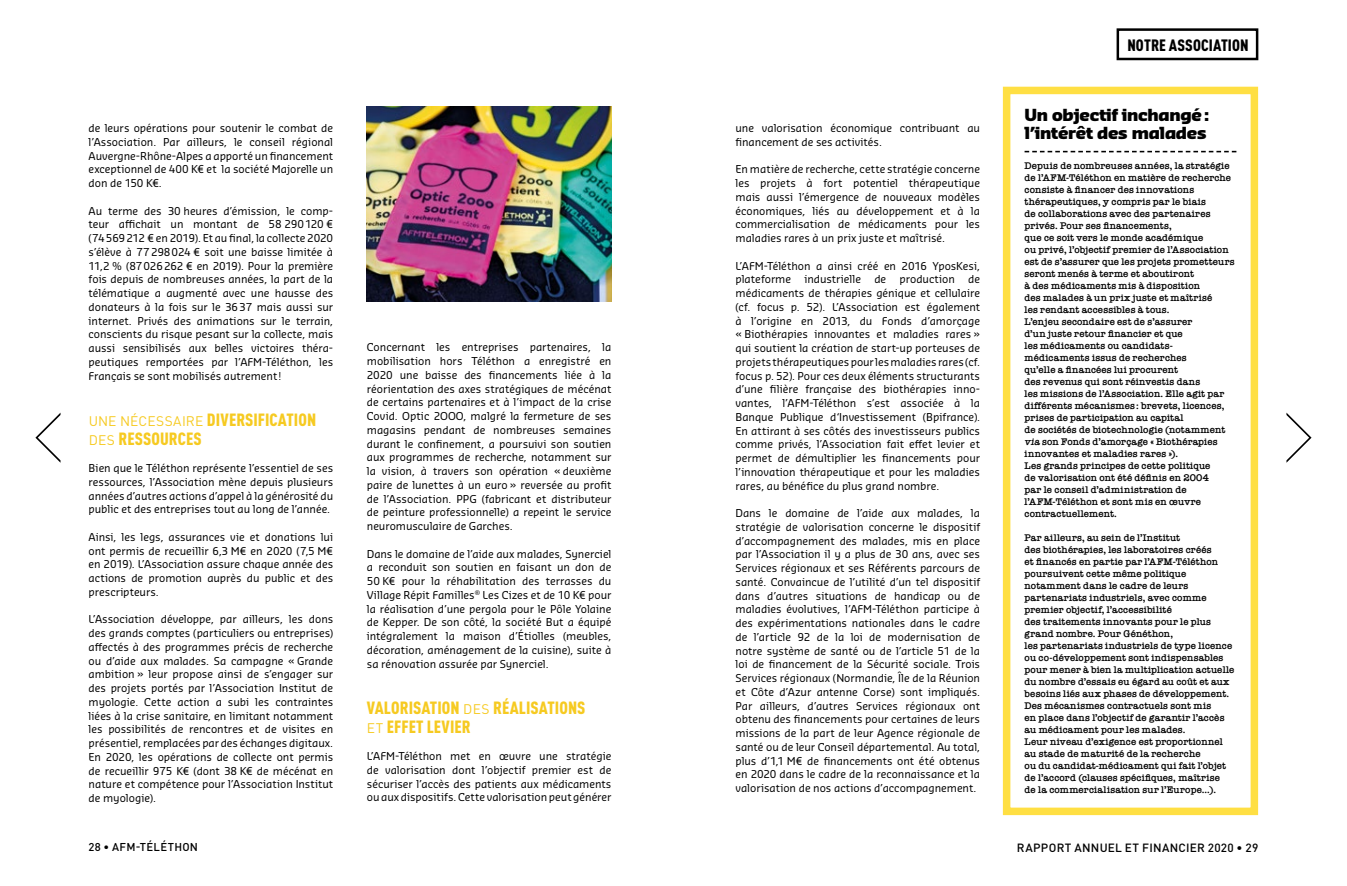
<style>
.page{position:relative;width:1347px;height:886px;background:#fff}
.page>*{position:absolute;margin:0;border:0;box-sizing:border-box;transform-origin:0 0}
.t1{font:900 condensed 17.5px/18.8px "DIN Pro";letter-spacing:.005em;color:#f6ca21}
.t2{font:900 16.25px/18.8px "Sansa Pro";letter-spacing:-.015em;color:#000}
.t3{font:900 condensed 16.25px "DIN Pro";letter-spacing:.005em;color:#000}
.t4{font:500 11.88px "DIN Pro";letter-spacing:.02em;color:#000}
.t5{font:500 11.25px "DIN Pro";letter-spacing:.03em;color:#000}
.t6{font:10.62px/13.8px "Sansa Pro";color:#000;text-align:justify}
.t7{font:600 10px/12px "American Typewriter";letter-spacing:.005em;color:#000}
.s1{font-weight:400;font-stretch:normal;font-size:13.75px}
.s2{font-style:italic}
</style>
<div class="page">
<svg style="left:1024px;top:151px;width:212px;height:1px"></svg>
<div style="left:1002px;top:87px;width:256px;height:728px;border:8px solid #ffdf43"></div>
<img style="left:367px;top:106px;width:244px;height:195px">
<svg style="left:35px;top:413px;width:25px;height:49px"></svg>
<svg style="left:1286px;top:413px;width:25px;height:50px"></svg>
<div style="left:1116px;top:28px;width:142px;height:32px;border:2px solid #000"></div>
<p class="t6" style="left:89px;top:121px;width:246px">de leurs opérations pour soutenir le combat de l’Association. Par ailleurs, le conseil régional Auvergne-Rhône-Alpes a apporté un financement exceptionnel de 400 K€ et la société Majorelle un don de 150 K€.</p>
<p class="t6" style="left:89px;top:203px;width:246px;text-align:left">Au terme des 30 heures d’émission, le comp&shy;teur affichait un montant de 58 290120 € (74569212 € en 2019). Et au final, la collecte 2020 s’élève à 77298024 € soit une baisse limitée à 11,2 % (87026262 € en 2019). Pour la première fois depuis de nombreuses années, la part de la télématique a augmenté avec une hausse des donateurs à la fois sur le 3637 mais aussi sur internet. Privés des animations sur le terrain, conscients du risque pesant sur la collecte, mais aussi sensibilisés aux belles victoires théra&shy;peutiques remportées par l’AFM-Téléthon, les Français se sont mobilisés autrement!</p>
<h1 class="t1" style="left:89px;top:409px;width:229px"><span class="s1">UNE NÉCESSAIRE</span> DIVERSIFICATION<br><span class="s1">DES</span> RESSOURCES</h1>
<p class="t6" style="left:89px;top:461px;width:246px">Bien que le Téléthon représente l’essentiel de ses ressources, l’Association mène depuis plusieurs années d’autres actions d’appel à la générosité du public et des entreprises tout au long de l’année.</p>
<p class="t6" style="left:89px;top:530px;width:246px">Ainsi, les legs, assurances vie et donations lui ont permis de recueillir 6,3 M€ en 2020 (7,5 M€ en 2019). L’Association assure chaque année des actions de promotion auprès du public et des prescripteurs.</p>
<p class="t6" style="left:89px;top:612px;width:246px">L’Association développe, par ailleurs, les dons des grands comptes (particuliers ou entreprises) affectés à des programmes précis de recherche ou d’aide aux malades. Sa campagne « Grande ambition » leur propose ainsi de s’engager sur des projets portés par l’Association Institut de myologie. Cette action a subi les contraintes liées à la crise sanitaire, en limitant notamment les possibilités de rencontres et de visites en présentiel, remplacées par des échanges digitaux.<br>En 2020, les opérations de collecte ont permis de recueillir 975 K€ (dont 38 K€ de mécénat en nature et compétence pour l’Association Institut de myologie).</p>
<p class="t6" style="left:367px;top:340px;width:246px">Concernant les entreprises partenaires, la mobilisation hors Téléthon a enregistré en 2020 une baisse des financements liée à la réorientation des axes stratégiques de mécénat de certains partenaires et à l’impact de la crise Covid. Optic 2OOO, malgré la fermeture de ses magasins pendant de nombreuses semaines durant le confinement, a poursuivi son soutien aux programmes de recherche, notamment sur la vision, à travers son opération « deuxième paire de lunettes à un euro » reversée au profit de l’Association. PPG (fabricant et distributeur de peinture professionnelle) a repeint le service neuromusculaire de Garches.</p>
<p class="t6" style="left:367px;top:546px;width:246px">Dans le domaine de l’aide aux malades, Synerciel a reconduit son soutien en faisant un don de 50 K€ pour la réhabilitation des terrasses du Village Répit Familles<sup>®</sup> Les Cizes et de 10 K€ pour la réalisation d’une pergola pour le Pôle Yolaine de Kepper. De son côté, la société But a équipé intégralement la maison d’Étiolles (meubles, décoration, aménagement de la cuisine), suite à sa rénovation assurée par Synerciel.</p>
<h1 class="t1" style="left:367px;top:697px;width:220px">VALORISATION <span class="s1">DES</span> RÉALISATIONS<br><span class="s1">ET</span> EFFET LEVIER</h1>
<p class="t6" style="left:367px;top:749px;width:246px">L’AFM-Téléthon met en œuvre une stratégie de valorisation dont l’objectif premier est de sécuriser l’accès des patients aux médicaments ou aux dispositifs. Cette valorisation peut générer</p>
<p class="t6" style="left:735px;top:121px;width:246px">une valorisation économique contribuant au financement de ses activités.</p>
<p class="t6" style="left:735px;top:162px;width:246px">En matière de recherche, cette stratégie concerne les projets à fort potentiel thérapeutique mais aussi l’émergence de nouveaux modèles économiques, liés au développement et à la commercialisation de médicaments pour les maladies rares à un prix juste et maîtrisé.</p>
<p class="t6" style="left:735px;top:258px;width:246px;text-align:left">L’AFM-Téléthon a ainsi créé en 2016 YposKesi, plateforme industrielle de production de médicaments de thérapies génique et cellulaire (cf. focus p. 52). L’Association est également à l’origine en 2013, du Fonds d’amorçage « Biothérapies innovantes et maladies rares » qui soutient la création de start-up porteuses de projets thérapeutiques pour les maladies rares (cf. focus p. 52). Pour ces deux éléments structurants d’une filière française des biothérapies inno&shy;vantes, l’AFM-Téléthon s’est associée à la Banque Publique d‘Investissement (Bpifrance).<br>En attirant à ses côtés des investisseurs publics comme privés, l’Association fait effet levier et permet de démultiplier les financements pour l’innovation thérapeutique et pour les maladies rares, au bénéfice du plus grand nombre.</p>
<p class="t6" style="left:735px;top:506px;width:246px">Dans le domaine de l’aide aux malades, la stratégie de valorisation concerne le dispositif d’accompagnement des malades, mis en place par l’Association il y a plus de 30 ans, avec ses Services régionaux et ses Référents parcours de santé. Convaincue de l’utilité d’un tel dispositif dans d’autres situations de handicap ou de maladies évolutives, l’AFM-Téléthon participe à des expérimentations nationales dans le cadre de l’article 92 de la loi de modernisation de notre système de santé ou de l’article 51 de la loi de financement de la Sécurité sociale. Trois Services régionaux (Normandie, Île de la Réunion et Côte d’Azur antenne Corse) sont impliqués.<br>Par ailleurs, d’autres Services régionaux ont obtenu des financements pour certaines de leurs missions de la part de leur Agence régionale de santé ou de leur Conseil départemental. Au total, plus d’1,1 M€ de financements ont été obtenus en 2020 dans le cadre de la reconnaissance et la valorisation de nos actions d’accompagnement.</p>
<h2 class="t3" style="left:1127px;top:32px;width:123px">NOTRE ASSOCIATION</h2>
<h2 class="t2" style="left:1024px;top:104px;width:186px">Un objectif inchangé: l’intérêt des malades</h2>
<p class="t7" style="left:1024px;top:160px;width:212px">Depuis de nombreuses années, la stratégie de l’AFM-Téléthon en matière de recherche consiste à financer des innovations thérapeutiques, y compris par le biais<br>de collaborations avec des partenaires privés. Pour ses financements,<br>que ce soit vers le monde académique<br>ou privé, l’objectif premier de l’Association est de s’assurer que les projets prometteurs seront menés à terme et aboutiront<br>à des médicaments mis à disposition<br>des malades à un prix juste et maîtrisé<br>les rendant accessibles à tous.<br>L’enjeu secondaire est de s’assurer<br>d’un juste retour financier et que<br>les médicaments ou candidats&shy;médicaments issus de recherches<br>qu’elle a financées lui procurent<br>des revenus qui sont réinvestis dans<br>les missions de l’Association. Elle agit par différents mécanismes: brevets, licences, prises de participation au capital<br>de sociétés de biotechnologie (notamment <span class="s2">via</span> son Fonds d’amorçage « Biothérapies innovantes et maladies rares »).<br>Les grands principes de cette politique<br>de valorisation ont été définis en 2004<br>par le conseil d’administration de l’AFM-Téléthon et sont mis en œuvre contractuellement.</p>
<p class="t7" style="left:1024px;top:532px;width:211px">Par ailleurs, au sein de l’Institut<br>des biothérapies, les laboratoires créés<br>et financés en partie par l’AFM-Téléthon poursuivent cette même politique notamment dans le cadre de leurs partenariats industriels, avec comme premier objectif, l’accessibilité<br>des traitements innovants pour le plus grand nombre. Pour Généthon,<br>les partenariats industriels de type licence ou co-développement sont indispensables pour mener à bien la multiplication actuelle du nombre d’essais eu égard au coût et aux besoins liés aux phases de développement.<br>Des mécanismes contractuels sont mis<br>en place dans l’objectif de garantir l’accès au médicament pour les malades.<br>Leur niveau d’exigence est proportionnel au stade de maturité de la recherche<br>ou du candidat-médicament qui fait l’objet de l’accord (clauses spécifiques, maîtrise<br>de la commercialisation sur l’Europe…).</p>
<p class="t5" style="left:89px;top:838px;width:111px">28 • AFM-TÉLÉTHON</p>
<p class="t4" style="left:1017px;top:838px;width:243px">RAPPORT ANNUEL ET FINANCIER 2020 • 29</p>
</div>
